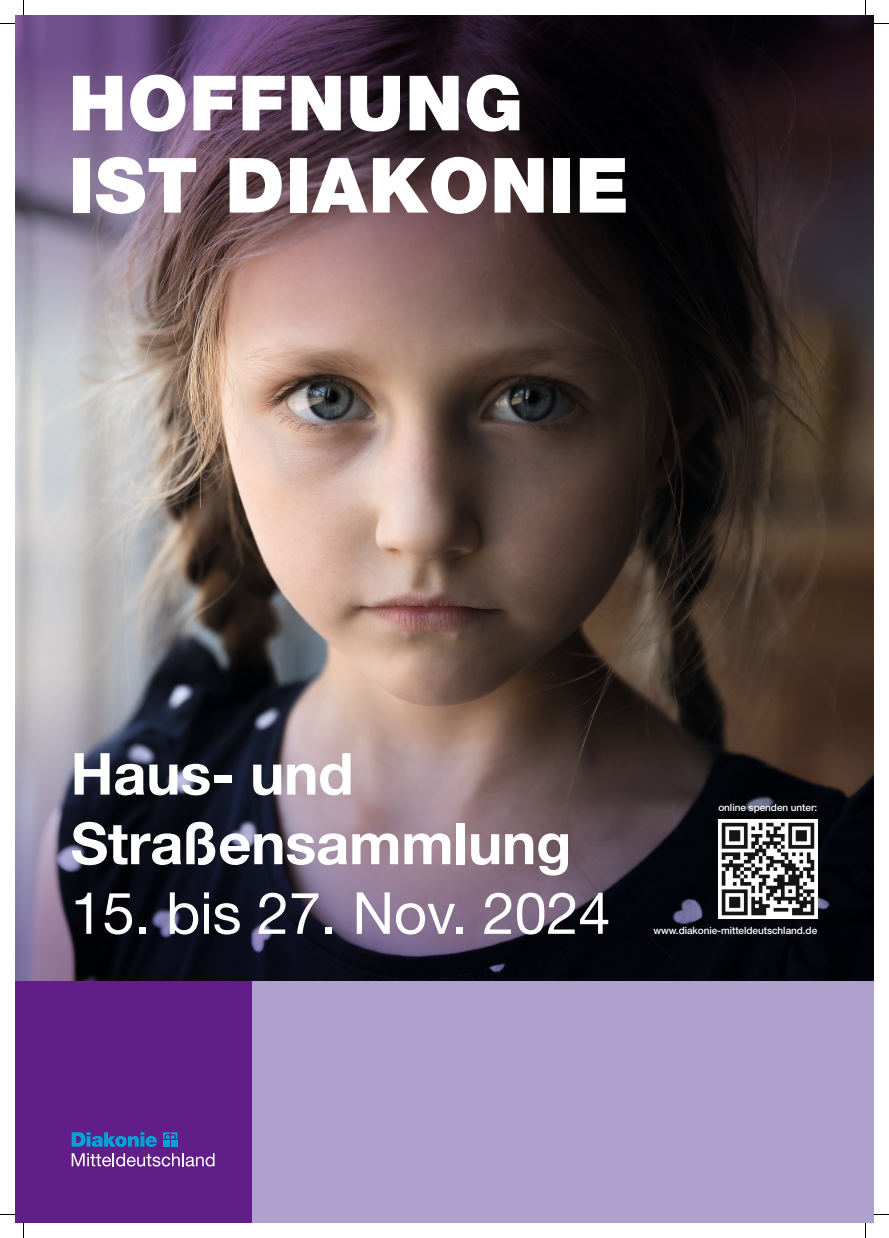
<style>
.page{position:relative;width:889px;height:1238px;background:#fff}
.page>*{position:absolute;margin:0;border:0;box-sizing:border-box;transform-origin:0 0}
.t1{font:900 76.3px/82.2px "Helvetica Neue";letter-spacing:.015em;color:#fff}
.t2{font:700 58px/69.6px "Helvetica Neue";letter-spacing:-.005em;color:#fff}
.t3{font:58px "Helvetica Neue";letter-spacing:-.005em;color:#fff}
.t4{font:500 10px "Helvetica Neue";letter-spacing:-.005em;color:#fff}
</style>
<div class="page">
<img style="left:15px;top:362px;width:859px;height:305px">
<img style="left:15px;top:667px;width:859px;height:315px">
<div style="left:15px;top:982px;width:237px;height:241px;background:#611e89"></div>
<div style="left:252px;top:982px;width:622px;height:241px;background:#aea1cd"></div>
<img style="left:718px;top:819px;width:99px;height:99px">
<img style="left:15px;top:15px;width:859px;height:347px">
<svg style="left:72px;top:1132px;width:85px;height:15px"></svg>
<svg style="left:163px;top:1132px;width:14px;height:14px"></svg>
<svg style="left:72px;top:1153px;width:142px;height:13px"></svg>
<svg style="left:0;top:23px;width:15px;height:1px"></svg>
<svg style="left:874px;top:23px;width:15px;height:1px"></svg>
<svg style="left:0;top:1214px;width:15px;height:1px"></svg>
<svg style="left:874px;top:1214px;width:15px;height:1px"></svg>
<svg style="left:23px;top:0;width:1px;height:15px"></svg>
<svg style="left:23px;top:1223px;width:1px;height:15px"></svg>
<svg style="left:865px;top:0;width:1px;height:15px"></svg>
<svg style="left:865px;top:1223px;width:1px;height:15px"></svg>
<h1 class="t1" style="left:69px;top:62px;width:562px">HOFFNUNG<br>IST DIAKONIE</h1>
<h2 class="t2" style="left:71px;top:738px;width:502px">Haus- und<br>Straßensammlung</h2>
<h2 class="t3" style="left:71px;top:878px;width:541px">15. bis 27. Nov. 2024</h2>
<p class="t4" style="left:718px;top:801px;width:100px">online spenden unter:</p>
<p class="t4" style="left:653px;top:924px;width:165px">www.diakonie-mitteldeutschland.de</p>
</div>
